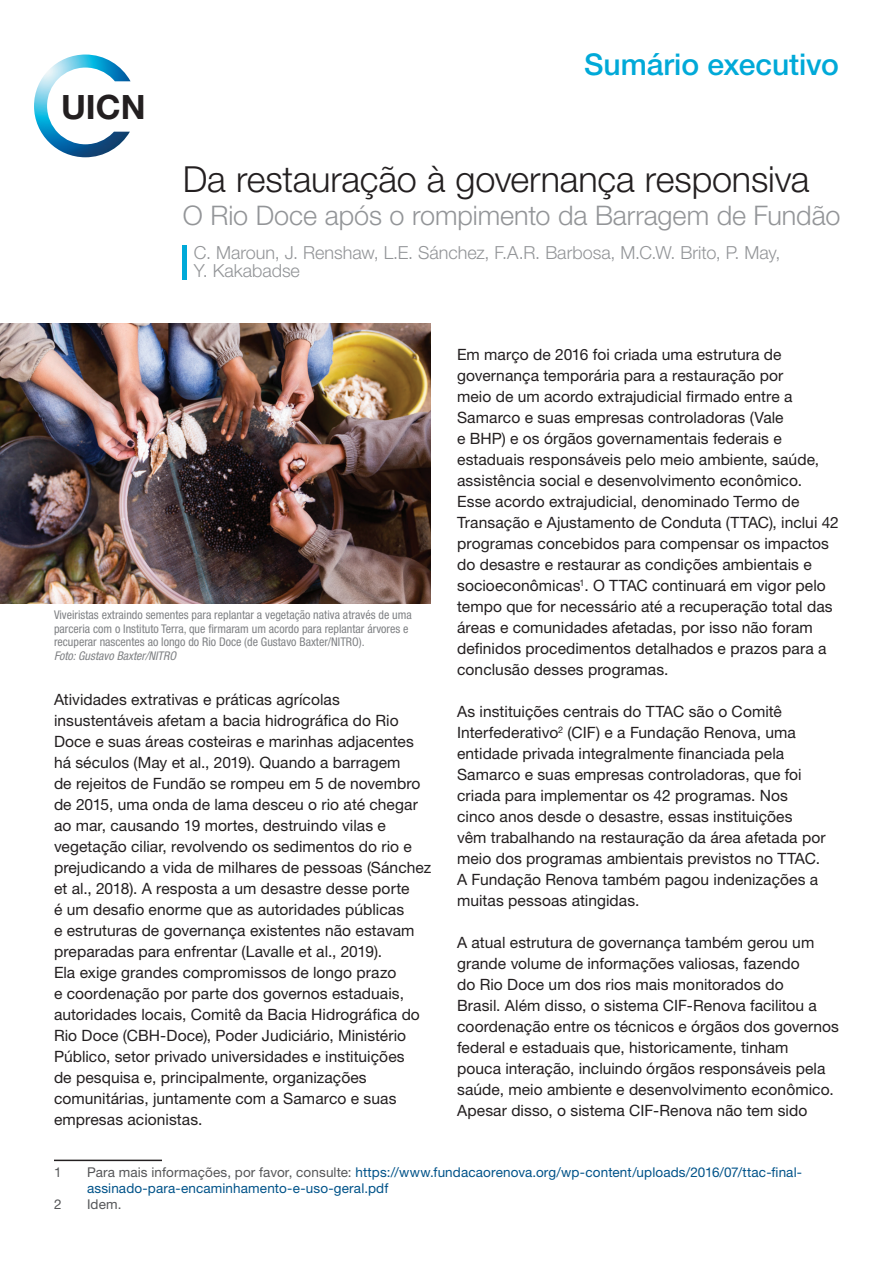
<style>
.page{position:relative;width:893px;height:1263px;background:#fff}
.page>*{position:absolute;margin:0;border:0;box-sizing:border-box;transform-origin:0 0}
.t1{font:300 36px "Helvetica Neue LT Std";letter-spacing:-.005em;color:#231f20}
.t2{font:700 33.6px "Helvetica Neue LT Std";color:#231f20}
.t3{font:500 30px "Helvetica Neue LT Std";letter-spacing:-.005em;color:#00a9d8}
.t4{font:300 27px "Helvetica Neue LT Std";letter-spacing:-.005em;color:#939598}
.t5{font:300 18px/18px "Helvetica Neue LT Std";color:#939598}
.t6{font:15.6px/21px "Helvetica Neue LT Std";letter-spacing:.005em;color:#231f20}
.t7{font:13.5px/16.2px "Helvetica Neue LT Std";letter-spacing:.01em;color:#005389}
.t8{font:13.5px "Helvetica Neue LT Std";color:#555658}
.t9{font:condensed 12px/13.5px "Helvetica Neue LT Std";color:#808285}
.t10{font:italic condensed 12px "Helvetica Neue LT Std";color:#808285}
.s1{color:#555658}
</style>
<div class="page">
<hr style="left:54px;top:1159px;width:108px;height:2px;background:#231f20">
<img style="left:34px;top:55px;width:97px;height:102px">
<img style="left:0;top:324px;width:431px;height:279px">
<hr style="left:183px;top:245px;width:4px;height:34px;background:#00a9d8">
<h2 class="t2" style="left:61px;top:86px;width:86px">UICN</h2>
<h3 class="t3" style="left:584px;top:47px;width:256px">Sumário executivo</h3>
<h1 class="t1" style="left:183px;top:157px;width:628px">Da restauração à governança responsiva</h1>
<h3 class="t4" style="left:183px;top:199px;width:659px">O Rio Doce após o rompimento da Barragem de Fundão</h3>
<p class="t5" style="left:194px;top:243px;width:588px">C. Maroun, J. Renshaw, L.E. Sánchez, F.A.R. Barbosa, M.C.W. Brito, P. May,<br>Y. Kakabadse</p>
<p class="t6" style="left:457px;top:344px;width:383px">Em março de 2016 foi criada uma estrutura de governança temporária para a restauração por<br>meio de um acordo extrajudicial firmado entre a Samarco e suas empresas controladoras (Vale<br>e BHP) e os órgãos governamentais federais e estaduais responsáveis pelo meio ambiente, saúde, assistência social e desenvolvimento econômico.<br>Esse acordo extrajudicial, denominado Termo de Transação e Ajustamento de Conduta (TTAC), inclui 42 programas concebidos para compensar os impactos do desastre e restaurar as condições ambientais e socioeconômicas<sup>1</sup>. O TTAC continuará em vigor pelo tempo que for necessário até a recuperação total das áreas e comunidades afetadas, por isso não foram definidos procedimentos detalhados e prazos para a conclusão desses programas.</p>
<p class="t6" style="left:457px;top:701px;width:370px">As instituições centrais do TTAC são o Comitê Interfederativo<sup>2</sup> (CIF) e a Fundação Renova, uma entidade privada integralmente financiada pela Samarco e suas empresas controladoras, que foi criada para implementar os 42 programas. Nos cinco anos desde o desastre, essas instituições vêm trabalhando na restauração da área afetada por meio dos programas ambientais previstos no TTAC.<br>A Fundação Renova também pagou indenizações a muitas pessoas atingidas.</p>
<p class="t6" style="left:457px;top:932px;width:383px">A atual estrutura de governança também gerou um grande volume de informações valiosas, fazendo<br>do Rio Doce um dos rios mais monitorados do<br>Brasil. Além disso, o sistema CIF-Renova facilitou a coordenação entre os técnicos e órgãos dos governos federal e estaduais que, historicamente, tinham<br>pouca interação, incluindo órgãos responsáveis pela saúde, meio ambiente e desenvolvimento econômico.<br>Apesar disso, o sistema CIF-Renova não tem sido</p>
<p class="t9" style="left:54px;top:608px;width:359px">Viveiristas extraindo sementes para replantar a vegetação nativa através de uma parceria com o Instituto Terra, que firmaram um acordo para replantar árvores e recuperar nascentes ao longo do Rio Doce (de Gustavo Baxter/NITRO).</p>
<p class="t10" style="left:54px;top:648px;width:124px">Foto: Gustavo Baxter/NITRO</p>
<p class="t6" style="left:54px;top:688px;width:379px">Atividades extrativas e práticas agrícolas insustentáveis afetam a bacia hidrográfica do Rio Doce e suas áreas costeiras e marinhas adjacentes há séculos (May et al., 2019). Quando a barragem<br>de rejeitos de Fundão se rompeu em 5 de novembro de 2015, uma onda de lama desceu o rio até chegar ao mar, causando 19 mortes, destruindo vilas e vegetação ciliar, revolvendo os sedimentos do rio e prejudicando a vida de milhares de pessoas (Sánchez et al., 2018). A resposta a um desastre desse porte<br>é um desafio enorme que as autoridades públicas<br>e estruturas de governança existentes não estavam preparadas para enfrentar (Lavalle et al., 2019).<br>Ela exige grandes compromissos de longo prazo<br>e coordenação por parte dos governos estaduais, autoridades locais, Comitê da Bacia Hidrográfica do Rio Doce (CBH-Doce), Poder Judiciário, Ministério Público, setor privado universidades e instituições<br>de pesquisa e, principalmente, organizações comunitárias, juntamente com a Samarco e suas empresas acionistas.</p>
<p class="t8" style="left:54px;top:1164px;width:9px">1</p>
<p class="t7" style="left:87px;top:1163px;width:717px"><span class="s1">Para mais informações, por favor, consulte:</span> https://www.fundacaorenova.org/wp-content/uploads/2016/07/ttac-final&shy;assinado-para-encaminhamento-e-uso-geral.pdf</p>
<p class="t8" style="left:54px;top:1196px;width:9px">2</p>
<p class="t8" style="left:87px;top:1196px;width:36px">Idem.</p>
</div>
